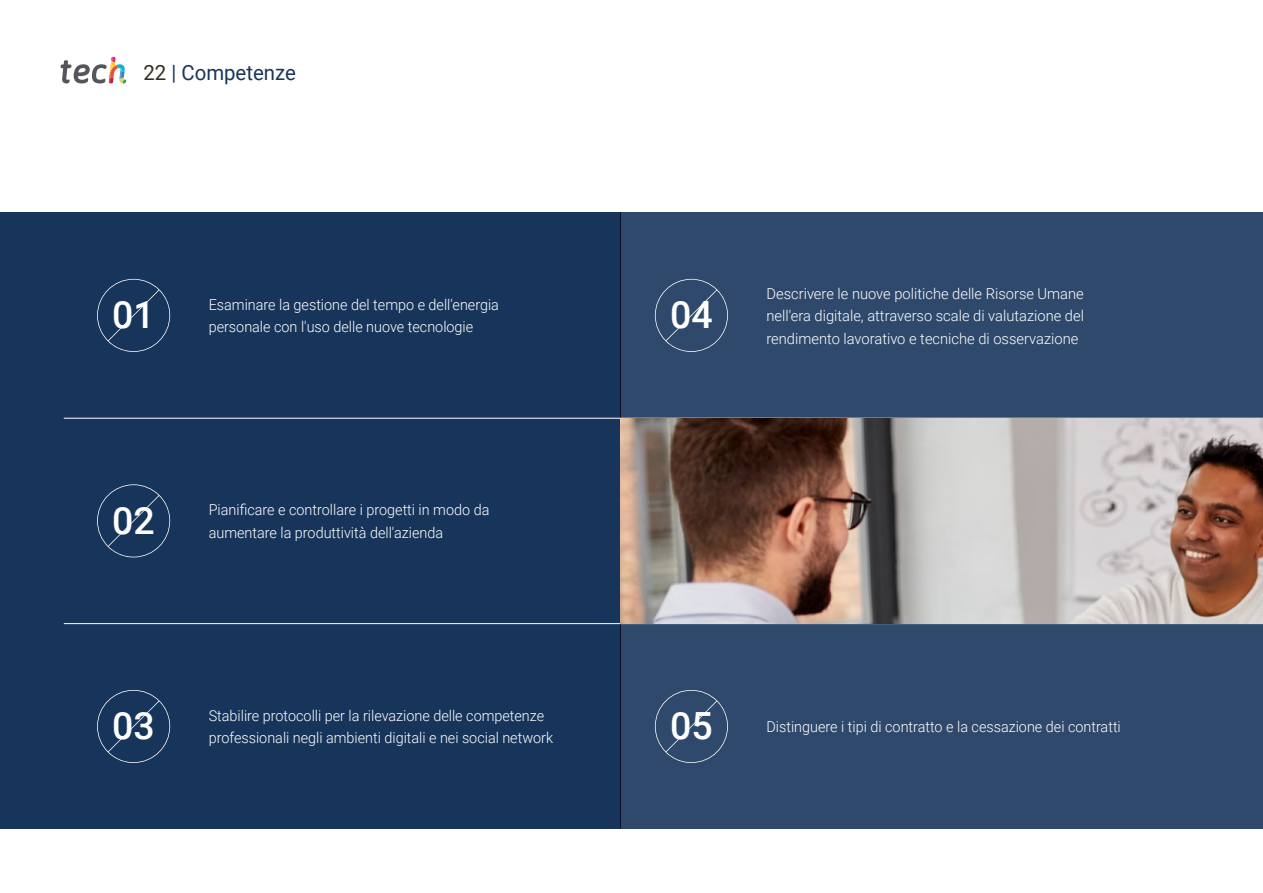
<style>
.page{position:relative;width:1263px;height:893px;background:#fff}
.page>*{position:absolute;margin:0;border:0;box-sizing:border-box;transform-origin:0 0}
.t1{font:500 37.5px "Roboto";color:#fff}
.t2{font:21px "Roboto";color:#1a355c}
.t3{font:300 15px/22.5px "Roboto";color:#fff;scale:.96 1}
.t4{font:300 15px/22.5px "Roboto";color:#fff;text-align:justify}
.s1{color:#312e20}
</style>
<div class="page">
<div style="left:0;top:213px;width:621px;height:616px;background:#17355b"></div>
<div style="left:621px;top:213px;width:642px;height:616px;background:#2e496b"></div>
<svg style="left:97px;top:279px;width:73px;height:73px"></svg>
<svg style="left:97px;top:484px;width:73px;height:73px"></svg>
<svg style="left:655px;top:690px;width:73px;height:73px"></svg>
<svg style="left:97px;top:690px;width:73px;height:73px"></svg>
<svg style="left:655px;top:279px;width:73px;height:73px"></svg>
<hr style="left:64px;top:418px;width:1199px;height:1px;background:#fff">
<hr style="left:64px;top:623px;width:1199px;height:1px;background:#fff">
<svg style="left:61px;top:57px;width:65px;height:27px"></svg>
<img style="left:621px;top:418px;width:642px;height:205px">
<h2 class="t2" style="left:144px;top:57px;width:154px"><span class="s1">22</span> | Competenze</h2>
<h1 class="t1" style="left:112px;top:288px;width:44px">01</h1>
<p class="t3" style="left:209px;top:293px;width:304px">Esaminare la gestione del tempo e dell'energia</p>
<p class="t3" style="left:209px;top:315px;width:277px">personale con l'uso delle nuove tecnologie</p>
<h1 class="t1" style="left:112px;top:494px;width:44px">02</h1>
<p class="t3" style="left:209px;top:498px;width:294px">Pianificare e controllare i progetti in modo da aumentare la produttività dell'azienda</p>
<h1 class="t1" style="left:112px;top:699px;width:44px">03</h1>
<p class="t3" style="left:209px;top:704px;width:360px">Stabilire protocolli per la rilevazione delle competenze professionali negli ambienti digitali e nei social network</p>
<h1 class="t1" style="left:670px;top:288px;width:44px">04</h1>
<p class="t4" style="left:766px;top:281px;width:319px">Descrivere le nuove politiche delle Risorse Umane nell'era digitale, attraverso scale di valutazione del rendimento lavorativo e tecniche di osservazione</p>
<h1 class="t1" style="left:670px;top:699px;width:44px">05</h1>
<p class="t3" style="left:766px;top:715px;width:371px">Distinguere i tipi di contratto e la cessazione dei contratti</p>
</div>
